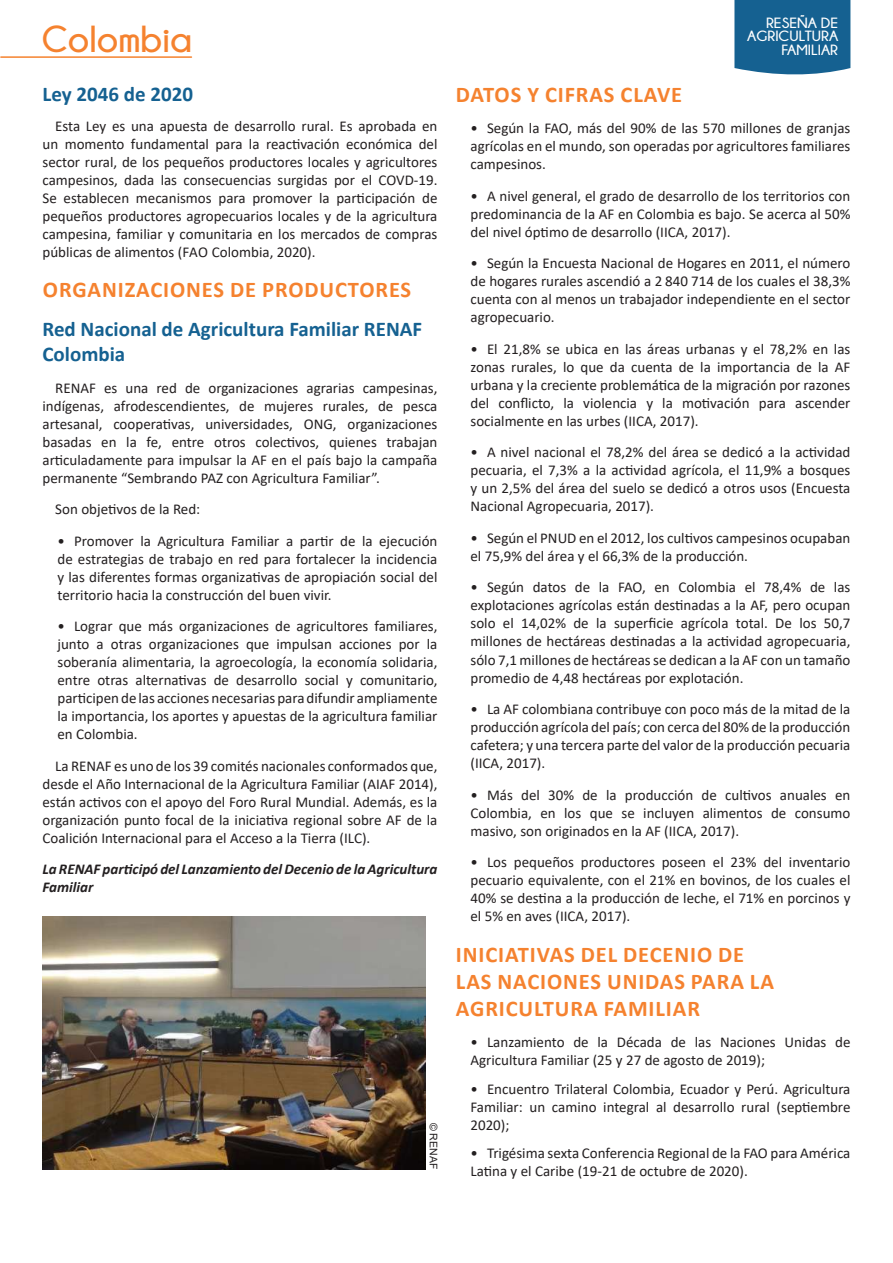
<style>
.page{position:relative;width:893px;height:1263px;background:#fff}
.page>*{position:absolute;margin:0;border:0;box-sizing:border-box;transform-origin:0 0}
.t1{font:700 37.5px "Champagne&Limousines";color:#f5822f}
.t2{font:700 22.5px/27px "Calibri";letter-spacing:.04em;color:#f5822f}
.t3{font:700 21px/25.2px "Calibri";color:#156191}
.t4{font:15px/18px "Calibri";color:#231f20;text-align:justify}
.t5{font:italic 700 15px/18px "Calibri";color:#231f20}
.t6{font:700 14.85px/13.8px "Champagne&Limousines";color:#fff;text-align:right;scale:1.06 1}
.t7{font:10.5px "Arial";color:#231f20}
</style>
<div class="page">
<hr style="left:1px;top:56px;width:190px;height:2px;background:#f5822e">
<div style="left:734px;top:0;width:116px;height:75px;background:#156191"></div>
<img style="left:43px;top:917px;width:382px;height:252px">
<h1 class="t1" style="left:42px;top:18px;width:152px">Colombia</h1>
<p class="t6" style="left:747px;top:15px;width:87px">RESEÑA DE<br>AGRICULTURA<br>FAMILIAR</p>
<h3 class="t3" style="left:43px;top:81px;width:152px">Ley 2046 de 2020</h3>
<p class="t4" style="left:43px;top:116px;width:396px;text-indent:13px">Esta Ley es una apuesta de desarrollo rural. Es aprobada en un momento fundamental para la reactivación económica del sector rural, de los pequeños productores locales y agricultores campesinos, dada las consecuencias surgidas por el COVD-19.<br>Se establecen mecanismos para promover la participación de pequeños productores agropecuarios locales y de la agricultura campesina, familiar y comunitaria en los mercados de compras públicas de alimentos (FAO Colombia, 2020).</p>
<h2 class="t2" style="left:43px;top:276px;width:370px">ORGANIZACIONES DE PRODUCTORES</h2>
<h3 class="t3" style="left:43px;top:316px;width:381px">Red Nacional de Agricultura Familiar RENAF<br>Colombia</h3>
<p class="t4" style="left:43px;top:378px;width:396px;text-indent:13px">RENAF es una red de organizaciones agrarias campesinas, indígenas, afrodescendientes, de mujeres rurales, de pesca artesanal, cooperativas, universidades, ONG, organizaciones basadas en la fe, entre otros colectivos, quienes trabajan articuladamente para impulsar la AF en el país bajo la campaña permanente “Sembrando PAZ con Agricultura Familiar”.</p>
<p class="t4" style="left:55px;top:500px;width:146px">Son objetivos de la Red:</p>
<p class="t4" style="left:58px;top:531px;width:381px">• Promover la Agricultura Familiar a partir de la ejecución de estrategias de trabajo en red para fortalecer la incidencia y las diferentes formas organizativas de apropiación social del territorio hacia la construcción del buen vivir.</p>
<p class="t4" style="left:58px;top:617px;width:381px">• Lograr que más organizaciones de agricultores familiares, junto a otras organizaciones que impulsan acciones por la soberanía alimentaria, la agroecología, la economía solidaria, entre otras alternativas de desarrollo social y comunitario, participen de las acciones necesarias para difundir ampliamente la importancia, los aportes y apuestas de la agricultura familiar en Colombia.</p>
<p class="t4" style="left:43px;top:756px;width:396px;text-indent:13px">La RENAF es uno de los 39 comités nacionales conformados que, desde el Año Internacional de la Agricultura Familiar (AIAF 2014), están activos con el apoyo del Foro Rural Mundial. Además, es la organización punto focal de la iniciativa regional sobre AF de la Coalición Internacional para el Acceso a la Tierra (ILC).</p>
<p class="t5" style="left:43px;top:860px;width:396px">La RENAF participó del Lanzamiento del Decenio de la Agricultura<br>Familiar</p>
<h2 class="t2" style="left:456px;top:81px;width:228px">DATOS Y CIFRAS CLAVE</h2>
<p class="t4" style="left:470px;top:119px;width:381px">• Según la FAO, más del 90% de las 570 millones de granjas agrícolas en el mundo, son operadas por agricultores familiares campesinos.</p>
<p class="t4" style="left:470px;top:187px;width:381px">• A nivel general, el grado de desarrollo de los territorios con predominancia de la AF en Colombia es bajo. Se acerca al 50% del nivel óptimo de desarrollo (IICA, 2017).</p>
<p class="t4" style="left:470px;top:254px;width:381px">• Según la Encuesta Nacional de Hogares en 2011, el número de hogares rurales ascendió a 2 840 714 de los cuales el 38,3% cuenta con al menos un trabajador independiente en el sector agropecuario.</p>
<p class="t4" style="left:470px;top:340px;width:381px">• El 21,8% se ubica en las áreas urbanas y el 78,2% en las zonas rurales, lo que da cuenta de la importancia de la AF urbana y la creciente problemática de la migración por razones del conflicto, la violencia y la motivación para ascender socialmente en las urbes (IICA, 2017).</p>
<p class="t4" style="left:470px;top:443px;width:381px">• A nivel nacional el 78,2% del área se dedicó a la actividad pecuaria, el 7,3% a la actividad agrícola, el 11,9% a bosques y un 2,5% del área del suelo se dedicó a otros usos (Encuesta Nacional Agropecuaria, 2017).</p>
<p class="t4" style="left:470px;top:529px;width:381px">• Según el PNUD en el 2012, los cultivos campesinos ocupaban el 75,9% del área y el 66,3% de la producción.</p>
<p class="t4" style="left:470px;top:578px;width:381px">• Según datos de la FAO, en Colombia el 78,4% de las explotaciones agrícolas están destinadas a la AF, pero ocupan solo el 14,02% de la superficie agrícola total. De los 50,7 millones de hectáreas destinadas a la actividad agropecuaria, sólo 7,1 millones de hectáreas se dedican a la AF con un tamaño promedio de 4,48 hectáreas por explotación.</p>
<p class="t4" style="left:470px;top:700px;width:381px">• La AF colombiana contribuye con poco más de la mitad de la producción agrícola del país; con cerca del 80% de la producción cafetera; y una tercera parte del valor de la producción pecuaria (IICA, 2017).</p>
<p class="t4" style="left:470px;top:785px;width:381px">• Más del 30% de la producción de cultivos anuales en Colombia, en los que se incluyen alimentos de consumo masivo, son originados en la AF (IICA, 2017).</p>
<p class="t4" style="left:470px;top:853px;width:381px">• Los pequeños productores poseen el 23% del inventario pecuario equivalente, con el 21% en bovinos, de los cuales el 40% se destina a la producción de leche, el 71% en porcinos y el 5% en aves (IICA, 2017).</p>
<h2 class="t2" style="left:456px;top:940px;width:320px">INICIATIVAS DEL DECENIO DE<br>LAS NACIONES UNIDAS PARA LA<br>AGRICULTURA FAMILIAR</h2>
<p class="t4" style="left:470px;top:1033px;width:381px">• Lanzamiento de la Década de las Naciones Unidas de<br>Agricultura Familiar (25 y 27 de agosto de 2019);</p>
<p class="t4" style="left:470px;top:1079px;width:381px">• Encuentro Trilateral Colombia, Ecuador y Perú. Agricultura Familiar: un camino integral al desarrollo rural (septiembre 2020);</p>
<p class="t4" style="left:470px;top:1144px;width:381px">• Trigésima sexta Conferencia Regional de la FAO para América<br>Latina y el Caribe (19-21 de octubre de 2020).</p>
<p class="t7" style="left:441px;top:1123px;width:48px;rotate:90deg">© RENAF</p>
</div>
